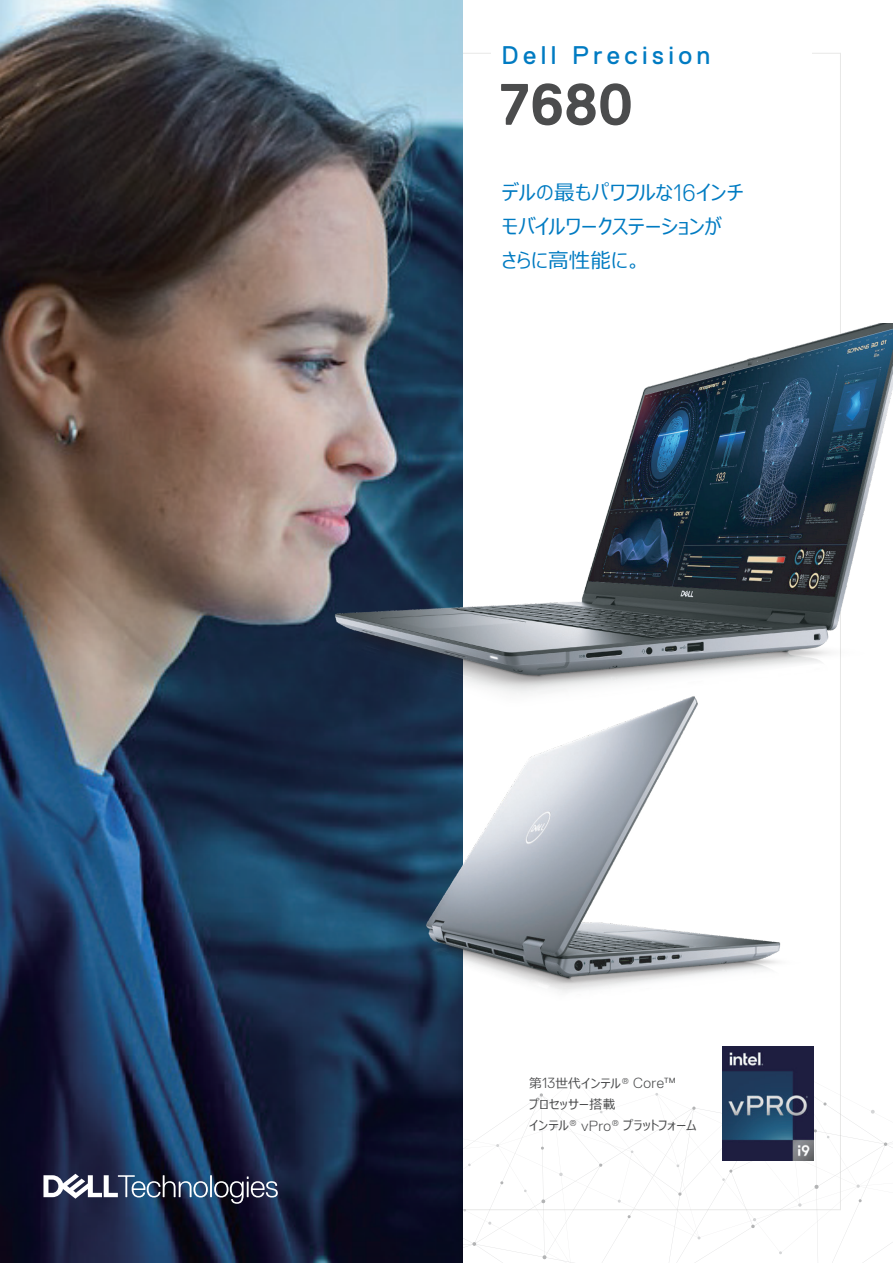
<style>
.page{position:relative;width:893px;height:1263px;background:#fff}
.page>*{position:absolute;margin:0;border:0;box-sizing:border-box;transform-origin:0 0}
.t1{font:700 58.35px "Dell Replica";color:#4b4c4d}
.t2{font:25.5px "Dell Replica";letter-spacing:.17em;color:#007bc2}
.t3{font:20.7px/34px "Meiryo UI";letter-spacing:.015em;color:#007bc2}
.t4{font:12.75px/21.3px "Meiryo UI";letter-spacing:.025em;color:#4b4c4d}
.s1{font-family:"Dell Replica";font-weight:300;font-size:23.85px}
.s2{font-family:"Dell Replica";font-weight:300;font-size:14.7px}
</style>
<div class="page">
<svg style="left:463px;top:1050px;width:430px;height:213px"></svg>
<svg style="left:823px;top:1102px;width:4px;height:3px"></svg>
<svg style="left:814px;top:1185px;width:5px;height:4px"></svg>
<svg style="left:884px;top:1142px;width:3px;height:4px"></svg>
<svg style="left:692px;top:1106px;width:4px;height:4px"></svg>
<svg style="left:540px;top:1093px;width:3px;height:4px"></svg>
<svg style="left:541px;top:1199px;width:4px;height:4px"></svg>
<svg style="left:542px;top:1255px;width:5px;height:4px"></svg>
<svg style="left:599px;top:1163px;width:3px;height:4px"></svg>
<svg style="left:751px;top:1218px;width:5px;height:10px"></svg>
<svg style="left:472px;top:1242px;width:4px;height:4px"></svg>
<svg style="left:678px;top:1192px;width:4px;height:4px"></svg>
<svg style="left:722px;top:1169px;width:10px;height:12px"></svg>
<svg style="left:541px;top:1146px;width:3px;height:4px"></svg>
<img style="left:0;top:0;width:463px;height:1263px">
<img style="left:298px;top:324px;width:595px;height:469px">
<img style="left:401px;top:675px;width:404px;height:371px">
<svg style="left:43px;top:1174px;width:235px;height:30px"></svg>
<img style="left:722px;top:1046px;width:92px;height:114px">
<h2 class="t2" style="left:501px;top:41px;width:210px">Dell Precision</h2>
<h1 class="t1" style="left:499px;top:72px;width:136px">7680</h1>
<h3 class="t3" style="left:502px;top:177px;width:243px">デルの最もパワフルな<span class="s1">16</span>インチモバイルワークステーションが<br>さらに高性能に。</h3>
<p class="t4" style="left:529px;top:1073px;width:169px">第<span class="s2">13</span>世代インテル<sup>®</sup> <span class="s2">Core™<br></span>プロセッサー搭載<br>インテル<sup>®</sup> <span class="s2">vPro</span><sup>®</sup> プラットフォーム</p>
</div>
